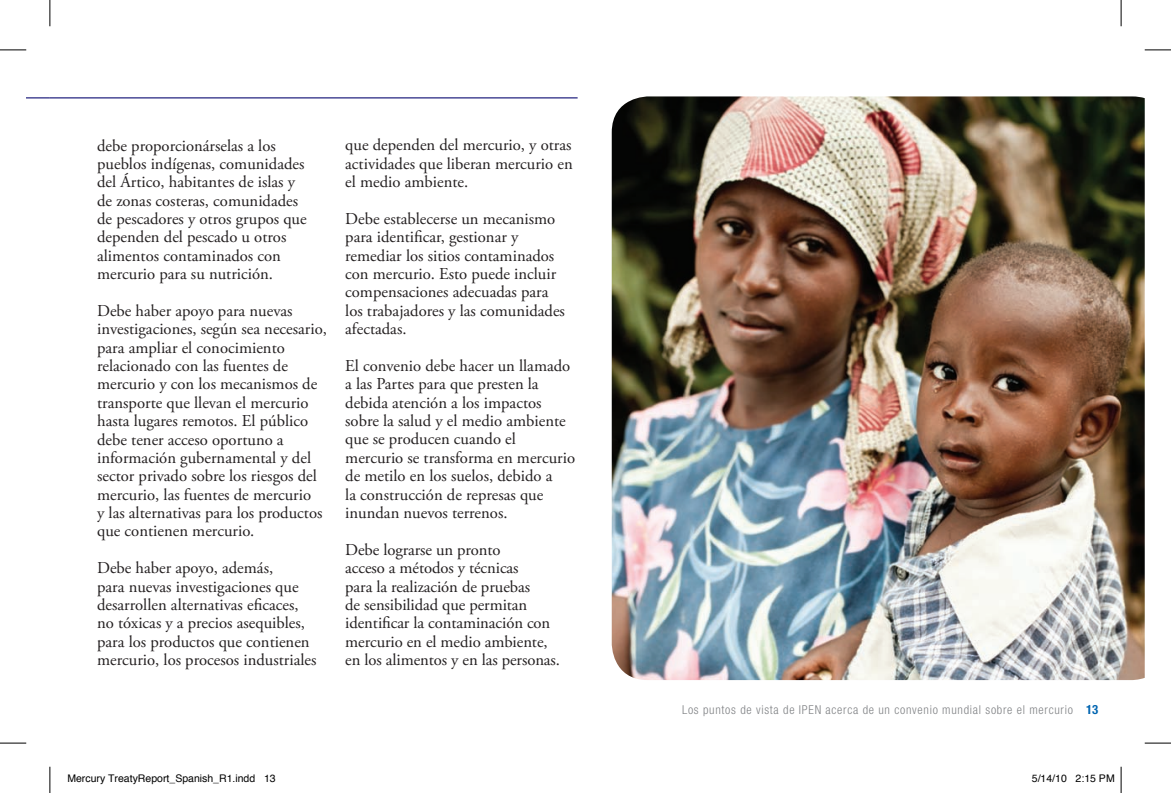
<style>
.page{position:relative;width:1171px;height:793px;background:#fff}
.page>*{position:absolute;margin:0;border:0;box-sizing:border-box;transform-origin:0 0}
.t1{font:16.62px/18.4px "Adobe Garamond Pro";color:#231f20}
.t2{font:300 condensed 12.25px "Helvetica Neue LT Std";letter-spacing:.06em;color:#808285}
.t3{font:10.5px "Helvetica";color:#000}
.s1{font-weight:700;font-size:12.78px;color:#0165b1}
</style>
<div class="page">
<svg style="left:26px;top:97px;width:24px;height:1px"></svg>
<hr style="left:50px;top:97px;width:528px;height:1px;background:#303087">
<img style="left:612px;top:96px;width:532px;height:584px">
<svg style="left:0;top:50px;width:26px;height:1px"></svg>
<svg style="left:1144px;top:50px;width:27px;height:1px"></svg>
<svg style="left:0;top:743px;width:26px;height:1px"></svg>
<svg style="left:1144px;top:743px;width:27px;height:1px"></svg>
<svg style="left:50px;top:0;width:1px;height:26px"></svg>
<svg style="left:50px;top:766px;width:1px;height:27px"></svg>
<svg style="left:1121px;top:0;width:1px;height:26px"></svg>
<svg style="left:1121px;top:766px;width:1px;height:27px"></svg>
<p class="t1" style="left:97px;top:137px;width:211px">debe proporcionárselas a los pueblos indígenas, comunidades del Ártico, habitantes de islas y de zonas costeras, comunidades de pescadores y otros grupos que dependen del pescado u otros alimentos contaminados con mercurio para su nutrición.</p>
<p class="t1" style="left:97px;top:302px;width:231px">Debe haber apoyo para nuevas investigaciones, según sea necesario, para ampliar el conocimiento relacionado con las fuentes de mercurio y con los mecanismos de transporte que llevan el mercurio hasta lugares remotos. El público debe tener acceso oportuno a información gubernamental y del sector privado sobre los riesgos del mercurio, las fuentes de mercurio<br>y las alternativas para los productos que contienen mercurio.</p>
<p class="t1" style="left:97px;top:559px;width:221px">Debe haber apoyo, además,<br>para nuevas investigaciones que desarrollen alternativas eficaces, no tóxicas y a precios asequibles, para los productos que contienen mercurio, los procesos industriales</p>
<p class="t1" style="left:345px;top:137px;width:229px;text-align:justify">que dependen del mercurio, y otras actividades que liberan mercurio en el medio ambiente.</p>
<p class="t1" style="left:345px;top:210px;width:221px">Debe establecerse un mecanismo para identificar, gestionar y remediar los sitios contaminados con mercurio. Esto puede incluir compensaciones adecuadas para los trabajadores y las comunidades afectadas.</p>
<p class="t1" style="left:345px;top:357px;width:231px">El convenio debe hacer un llamado a las Partes para que presten la debida atención a los impactos sobre la salud y el medio ambiente que se producen cuando el mercurio se transforma en mercurio de metilo en los suelos, debido a<br>la construcción de represas que inundan nuevos terrenos.</p>
<p class="t1" style="left:345px;top:541px;width:216px">Debe lograrse un pronto<br>acceso a métodos y técnicas<br>para la realización de pruebas<br>de sensibilidad que permitan identificar la contaminación con mercurio en el medio ambiente, en los alimentos y en las personas.</p>
<p class="t2" style="left:682px;top:702px;width:418px">Los puntos de vista de IPEN acerca de un convenio mundial sobre el mercurio <span class="s1">13</span></p>
<p class="t3" style="left:67px;top:770px;width:210px">Mercury TreatyReport_Spanish_R1.indd 13</p>
<p class="t3" style="left:1032px;top:770px;width:84px">5/14/10 2:15 PM</p>
</div>
